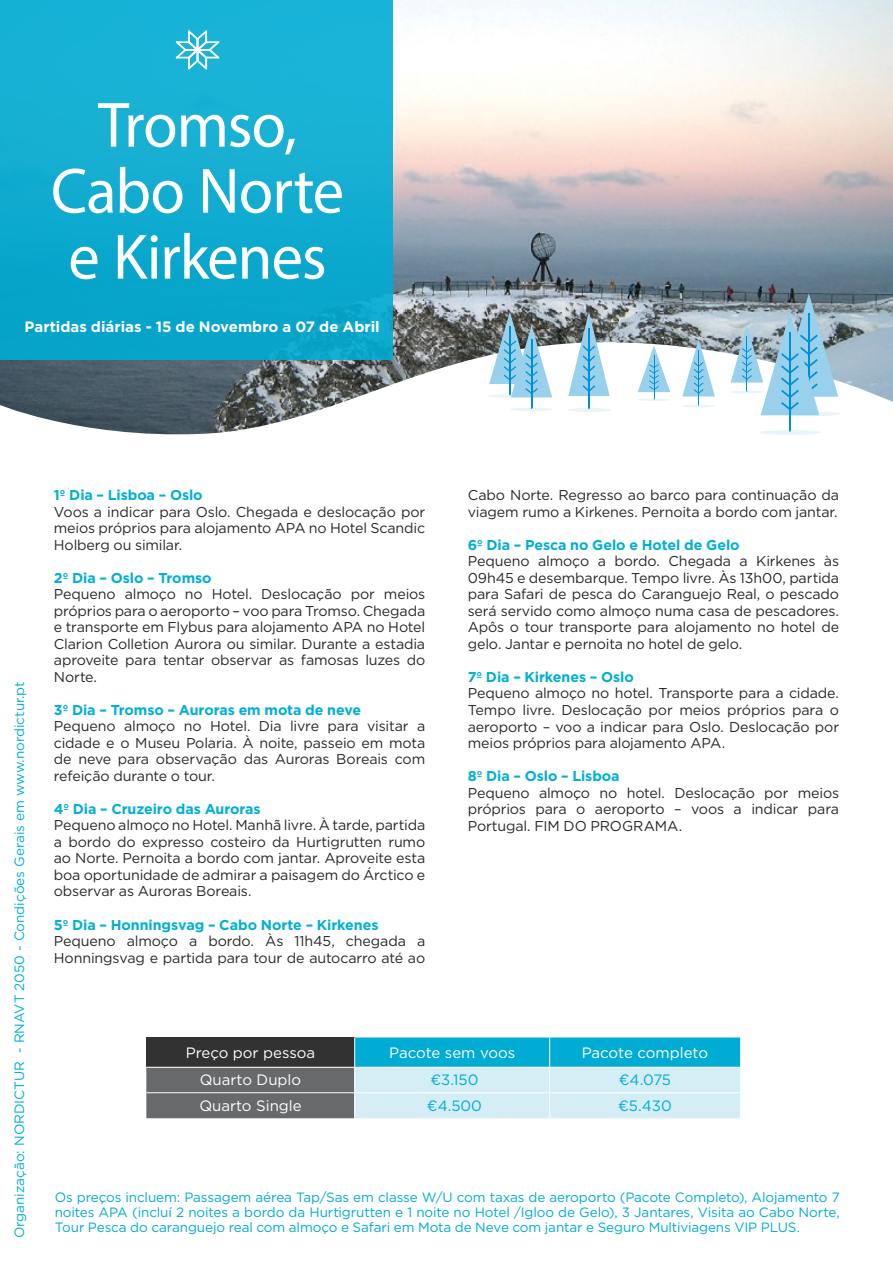
<style>
.page{position:relative;width:893px;height:1263px;background:#fff}
.page>*{position:absolute;margin:0;border:0;box-sizing:border-box;transform-origin:0 0}
.t1{font:64.5px/66px "Myriad Pro";letter-spacing:-.015em;color:#fff;text-align:center}
.t2{font:15px "Gotham";color:#fff}
.t3{font:700 15px "Gotham";color:#fff}
.t4{font:15px "Gotham";color:#00acd4}
.t5{font:14.25px/16.5px "Gotham";letter-spacing:-.01em;color:#292829;text-align:justify}
.t6{font:700 14.25px "Gotham";letter-spacing:-.005em;color:#00afd6}
.t7{font:13.5px/15px "Gotham";letter-spacing:-.01em;color:#00acd4;text-align:justify}
.t8{font:13.5px "Gotham";color:#00aed5}
</style>
<div class="page">
<img style="left:393px;top:0;width:500px;height:339px">
<svg style="left:0;top:339px;width:893px;height:96px"></svg>
<div style="left:0;top:0;width:393px;height:359px;background:linear-gradient(to right,#0fabcf,#14aed2)"></div>
<svg style="left:176px;top:31px;width:43px;height:38px"></svg>
<hr style="left:789px;top:332px;width:2px;height:99px;background:#008fd4">
<svg style="left:730px;top:293px;width:110px;height:123px"></svg>
<svg style="left:759px;top:430px;width:62px;height:5px"></svg>
<hr style="left:531px;top:339px;width:1px;height:70px;background:#008fd4">
<svg style="left:488px;top:312px;width:64px;height:86px"></svg>
<svg style="left:510px;top:408px;width:43px;height:3px"></svg>
<hr style="left:698px;top:350px;width:1px;height:55px;background:#008fd4">
<svg style="left:682px;top:339px;width:33px;height:58px"></svg>
<svg style="left:681px;top:405px;width:35px;height:2px"></svg>
<hr style="left:588px;top:328px;width:2px;height:81px;background:#008fd4">
<svg style="left:568px;top:312px;width:42px;height:84px"></svg>
<svg style="left:567px;top:408px;width:44px;height:4px"></svg>
<hr style="left:653px;top:355px;width:1px;height:44px;background:#008fd4">
<svg style="left:638px;top:345px;width:32px;height:47px"></svg>
<svg style="left:637px;top:399px;width:34px;height:2px"></svg>
<svg style="left:146px;top:1037px;width:594px;height:81px;background:#78aab7"></svg>
<h1 class="t1" style="left:51px;top:91px;width:295px">Tromso,<br>Cabo Norte e Kirkenes</h1>
<p class="t3" style="left:25px;top:317px;width:357px">Partidas diárias - 15 de Novembro a 07 de Abril</p>
<p class="t8" style="left:11px;top:1238px;width:559px;rotate:-90deg">Organização: NORDICTUR - RNAVT 2050 - Condições Gerais em www.nordictur.pt</p>
<p class="t6" style="left:54px;top:486px;width:150px">1º Dia – Lisboa – Oslo</p>
<p class="t5" style="left:54px;top:503px;width:373px">Voos a indicar para Oslo. Chegada e deslocação por meios próprios para alojamento APA no Hotel Scandic Holberg ou similar.</p>
<p class="t6" style="left:54px;top:568px;width:159px">2º Dia – Oslo – Tromso</p>
<p class="t5" style="left:54px;top:586px;width:373px">Pequeno almoço no Hotel. Deslocação por meios próprios para o aeroporto – voo para Tromso. Chegada e transporte em Flybus para alojamento APA no Hotel Clarion Colletion Aurora ou similar. Durante a estadia aproveite para tentar observar as famosas luzes do Norte.</p>
<p class="t6" style="left:54px;top:700px;width:309px">3º Dia – Tromso – Auroras em mota de neve</p>
<p class="t5" style="left:54px;top:718px;width:373px">Pequeno almoço no Hotel. Dia livre para visitar a cidade e o Museu Polaria. À noite, passeio em mota de neve para observação das Auroras Boreais com refeição durante o tour.</p>
<p class="t6" style="left:54px;top:799px;width:208px">4º Dia – Cruzeiro das Auroras</p>
<p class="t5" style="left:54px;top:817px;width:373px">Pequeno almoço no Hotel. Manhã livre. À tarde, partida a bordo do expresso costeiro da Hurtigrutten rumo ao Norte. Pernoita a bordo com jantar. Aproveite esta boa oportunidade de admirar a paisagem do Árctico e observar as Auroras Boreais.</p>
<p class="t6" style="left:54px;top:915px;width:326px">5º Dia – Honningsvag – Cabo Norte – Kirkenes</p>
<p class="t5" style="left:54px;top:932px;width:373px">Pequeno almoço a bordo. Às 11h45, chegada a<br>Honningsvag e partida para tour de autocarro até ao</p>
<p class="t5" style="left:468px;top:487px;width:373px">Cabo Norte. Regresso ao barco para continuação da viagem rumo a Kirkenes. Pernoita a bordo com jantar.</p>
<p class="t6" style="left:468px;top:535px;width:273px">6º Dia – Pesca no Gelo e Hotel de Gelo</p>
<p class="t5" style="left:468px;top:553px;width:373px">Pequeno almoço a bordo. Chegada a Kirkenes às 09h45 e desembarque. Tempo livre. Às 13h00, partida para Safari de pesca do Caranguejo Real, o pescado será servido como almoço numa casa de pescadores.<br>Apôs o tour transporte para alojamento no hotel de gelo. Jantar e pernoita no hotel de gelo.</p>
<p class="t6" style="left:468px;top:667px;width:168px">7º Dia – Kirkenes – Oslo</p>
<p class="t5" style="left:468px;top:685px;width:373px">Pequeno almoço no hotel. Transporte para a cidade.<br>Tempo livre. Deslocação por meios próprios para o aeroporto – voo a indicar para Oslo. Deslocação por meios próprios para alojamento APA.</p>
<p class="t6" style="left:468px;top:766px;width:153px">8º Dia – Oslo – Lisboa</p>
<p class="t5" style="left:468px;top:784px;width:373px">Pequeno almoço no hotel. Deslocação por meios próprios para o aeroporto – voos a indicar para Portugal. FIM DO PROGRAMA.</p>
<p class="t2" style="left:186px;top:1043px;width:131px">Preço por pessoa</p>
<p class="t2" style="left:389px;top:1043px;width:128px">Pacote sem voos</p>
<p class="t2" style="left:582px;top:1043px;width:128px">Pacote completo</p>
<p class="t2" style="left:200px;top:1070px;width:103px">Quarto Duplo</p>
<p class="t4" style="left:430px;top:1070px;width:50px">€3.150</p>
<p class="t4" style="left:619px;top:1070px;width:54px">€4.075</p>
<p class="t2" style="left:199px;top:1096px;width:104px">Quarto Single</p>
<p class="t4" style="left:427px;top:1096px;width:57px">€4.500</p>
<p class="t4" style="left:618px;top:1096px;width:55px">€5.430</p>
<p class="t7" style="left:55px;top:1190px;width:786px">Os preços incluem: Passagem aérea Tap/Sas em classe W/U com taxas de aeroporto (Pacote Completo), Alojamento 7 noites APA (incluí 2 noites a bordo da Hurtigrutten e 1 noite no Hotel /Igloo de Gelo), 3 Jantares, Visita ao Cabo Norte, Tour Pesca do caranguejo real com almoço e Safari em Mota de Neve com jantar e Seguro Multiviagens VIP PLUS.</p>
</div>
